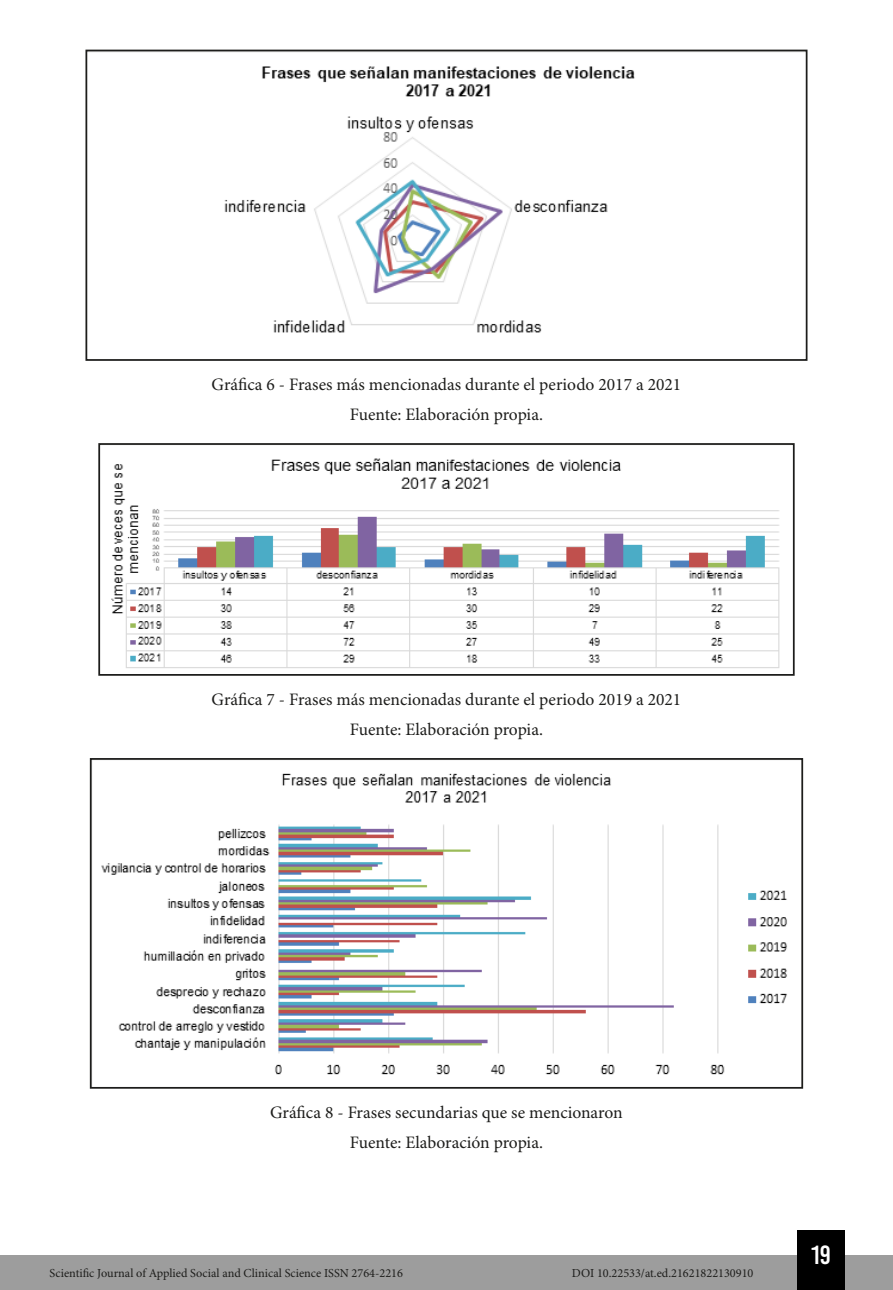
<style>
.page{position:relative;width:893px;height:1290px;background:#fff}
.page>*{position:absolute;margin:0;border:0;box-sizing:border-box;transform-origin:0 0}
.t1{font:26.25px "Bebas Kai";color:#fff}
.t2{font:17.5px/29.4px "Minion Pro";color:#1d1d1b;text-align:center}
.t3{font:12.25px "Minion Pro";color:#1d1d1b}
</style>
<div class="page">
<div style="left:0;top:1255px;width:893px;height:35px;background:#9d9d9d"></div>
<div style="left:797px;top:1230px;width:48px;height:60px;background:#000"></div>
<img style="left:224px;top:66px;width:411px;height:267px">
<div style="left:85px;top:50px;width:722px;height:311px;border:2px solid #1d1d1b"></div>
<img style="left:111px;top:458px;width:669px;height:210px">
<div style="left:98px;top:443px;width:697px;height:233px;border:2px solid #1d1d1b"></div>
<img style="left:101px;top:773px;width:686px;height:302px">
<div style="left:90px;top:758px;width:713px;height:331px;border:2px solid #1d1d1b"></div>
<p class="t2" style="left:212px;top:371px;width:471px">Gráfica 6 - Frases más mencionadas durante el periodo 2017 a 2021<br>Fuente: Elaboración propia.</p>
<p class="t2" style="left:212px;top:686px;width:471px">Gráfica 7 - Frases más mencionadas durante el periodo 2019 a 2021<br>Fuente: Elaboración propia.</p>
<p class="t2" style="left:270px;top:1098px;width:354px">Gráfica 8 - Frases secundarias que se mencionaron<br>Fuente: Elaboración propia.</p>
<p class="t3" style="left:50px;top:1266px;width:355px">Scientific Journal of Applied Social and Clinical Science ISSN 2764-2216</p>
<p class="t3" style="left:572px;top:1266px;width:183px">DOI 10.22533/at.ed.21621822130910</p>
<h1 class="t1" style="left:811px;top:1241px;width:21px">19</h1>
</div>
